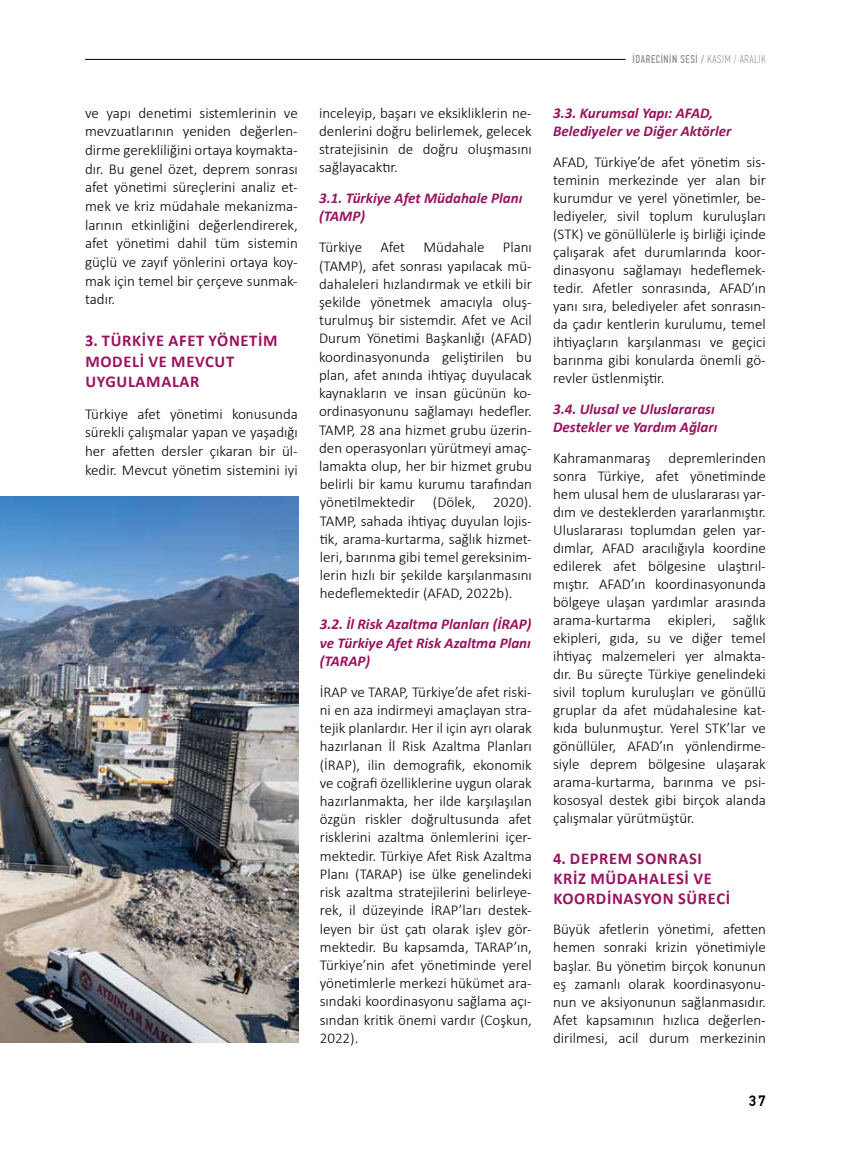
<style>
.page{position:relative;width:851px;height:1149px;background:#fff}
.page>*{position:absolute;margin:0;border:0;box-sizing:border-box;transform-origin:0 0}
.t1{font:700 16.5px "Calibri";letter-spacing:.04em;color:#991360}
.t2{font:300 15px/18.1px "Calibri";color:#000;text-align:justify}
.t3{font:italic 700 15px/18.1px "Calibri";color:#991360}
.t4{font:500 15px "PF Din Text Pro";color:#000}
.t5{font:11.25px "PF Din Text Comp Pro";letter-spacing:.055em;color:#808285}
.s1{font-weight:100}
</style>
<div class="page">
<hr style="left:85px;top:59px;width:540px;height:1px;background:#000">
<img style="left:0;top:496px;width:298px;height:546px">
<p class="t2" style="left:85px;top:103px;width:214px;line-height:18.6px">ve yapı denetimi sistemlerinin ve mevzuatlarının yeniden değerlen&shy;dirme gerekliliğini ortaya koymakta&shy;dır. Bu genel özet, deprem sonrası afet yönetimi süreçlerini analiz et&shy;mek ve kriz müdahale mekanizma&shy;larının etkinliğini değerlendirerek, afet yönetimi dahil tüm sistemin güçlü ve zayıf yönlerini ortaya koy&shy;mak için temel bir çerçeve sunmak&shy;tadır.</p>
<p class="t1" style="left:85px;top:329px;width:36px">3. TÜRKIYE</p>
<p class="t1" style="left:168px;top:329px;width:20px">AFET</p>
<p class="t1" style="left:208px;top:329px;width:20px">YÖNETIM</p>
<p class="t1" style="left:85px;top:349px;width:25px">MODELI</p>
<p class="t1" style="left:148px;top:349px;width:49px">VE MEVCUT</p>
<p class="t1" style="left:85px;top:370px;width:23px">UYGULAMALAR</p>
<p class="t2" style="left:85px;top:404px;width:214px;line-height:18.6px">Türkiye afet yönetimi konusunda sürekli çalışmalar yapan ve yaşadığı her afetten dersler çıkaran bir ül&shy;kedir. Mevcut yönetim sistemini iyi</p>
<p class="t2" style="left:319px;top:103px;width:214px">inceleyip, başarı ve eksikliklerin ne&shy;denlerini doğru belirlemek, gelecek stratejisinin de doğru oluşmasını sağlayacaktır.</p>
<p class="t3" style="left:319px;top:188px;width:205px">3.1. Türkiye Afet Müdahale Planı (TAMP)</p>
<p class="t2" style="left:319px;top:238px;width:214px">Türkiye Afet Müdahale Planı (TAMP), afet sonrası yapılacak mü&shy;dahaleleri hızlandırmak ve etkili bir şekilde yönetmek amacıyla oluş&shy;turulmuş bir sistemdir. Afet ve Acil Durum Yönetimi Başkanlığı (AFAD) koordinasyonunda geliştirilen bu plan, afet anında ihtiyaç duyulacak kaynakların ve insan gücünün ko&shy;ordinasyonunu sağlamayı hedefler.<br>TAMP, 28 ana hizmet grubu üzerin&shy;den operasyonları yürütmeyi amaç&shy;lamakta olup, her bir hizmet grubu belirli bir kamu kurumu tarafından yönetilmektedir (Dölek, 2020).<br>TAMP, sahada ihtiyaç duyulan lojis&shy;tik, arama-kurtarma, sağlık hizmet&shy;leri, barınma gibi temel gereksinim&shy;lerin hızlı bir şekilde karşılanmasını hedeflemektedir (AFAD, 2022b).</p>
<p class="t3" style="left:320px;top:614px;width:213px;text-align:justify">3.2. İl Risk Azaltma Planları (İRAP) ve Türkiye Afet Risk Azaltma Planı (TARAP)</p>
<p class="t2" style="left:320px;top:682px;width:213px">İRAP ve TARAP, Türkiye’de afet riski&shy;ni en aza indirmeyi amaçlayan stra&shy;tejik planlardır. Her il için ayrı olarak hazırlanan İl Risk Azaltma Planları (İRAP), ilin demografik, ekonomik ve coğrafi özelliklerine uygun olarak hazırlanmakta, her ilde karşılaşılan özgün riskler doğrultusunda afet risklerini azaltma önlemlerini içer&shy;mektedir. Türkiye Afet Risk Azaltma Planı (TARAP) ise ülke genelindeki risk azaltma stratejilerini belirleye&shy;rek, il düzeyinde İRAP’ları destek&shy;leyen bir üst çatı olarak işlev gör&shy;mektedir. Bu kapsamda, TARAP’ın, Türkiye’nin afet yönetiminde yerel yönetimlerle merkezi hükümet ara&shy;sındaki koordinasyonu sağlama açı&shy;sından kritik önemi vardır (Coşkun, 2022).</p>
<p class="t5" style="left:632px;top:53px;width:135px">İDARECİNİN SESİ / <span class="s1">KASIM / ARALIK</span></p>
<p class="t3" style="left:553px;top:103px;width:180px">3.3. Kurumsal Yapı: AFAD,<br>Belediyeler ve Diğer Aktörler</p>
<p class="t2" style="left:553px;top:152px;width:214px">AFAD, Türkiye’de afet yönetim sis&shy;teminin merkezinde yer alan bir kurumdur ve yerel yönetimler, be&shy;lediyeler, sivil toplum kuruluşları (STK) ve gönüllülerle iş birliği içinde çalışarak afet durumlarında koor&shy;dinasyonu sağlamayı hedeflemek&shy;tedir. Afetler sonrasında, AFAD’ın yanı sıra, belediyeler afet sonrasın&shy;da çadır kentlerin kurulumu, temel ihtiyaçların karşılanması ve geçici barınma gibi konularda önemli gö&shy;revler üstlenmiştir.</p>
<p class="t3" style="left:553px;top:399px;width:166px">3.4. Ulusal ve Uluslararası<br>Destekler ve Yardım Ağları</p>
<p class="t2" style="left:553px;top:448px;width:214px">Kahramanmaraş depremlerinden sonra Türkiye, afet yönetiminde hem ulusal hem de uluslararası yar&shy;dım ve desteklerden yararlanmıştır.<br>Uluslararası toplumdan gelen yar&shy;dımlar, AFAD aracılığıyla koordine edilerek afet bölgesine ulaştırıl&shy;mıştır. AFAD’ın koordinasyonunda bölgeye ulaşan yardımlar arasında arama-kurtarma ekipleri, sağlık ekipleri, gıda, su ve diğer temel ihtiyaç malzemeleri yer almakta&shy;dır. Bu süreçte Türkiye genelindeki sivil toplum kuruluşları ve gönüllü gruplar da afet müdahalesine kat&shy;kıda bulunmuştur. Yerel STK’lar ve gönüllüler, AFAD’ın yönlendirme&shy;siyle deprem bölgesine ulaşarak arama-kurtarma, barınma ve psi&shy;kososyal destek gibi birçok alanda çalışmalar yürütmüştür.</p>
<p class="t1" style="left:553px;top:846px;width:39px">4. DEPREM</p>
<p class="t1" style="left:636px;top:846px;width:19px">SONRASI</p>
<p class="t1" style="left:553px;top:866px;width:62px">KRIZ MÜDAHALESI</p>
<p class="t1" style="left:693px;top:866px;width:10px">VE</p>
<p class="t1" style="left:553px;top:886px;width:20px">KOORDINASYON</p>
<p class="t1" style="left:678px;top:886px;width:18px">SÜRECI</p>
<p class="t2" style="left:553px;top:920px;width:214px">Büyük afetlerin yönetimi, afetten hemen sonraki krizin yönetimiyle başlar. Bu yönetim birçok konunun eş zamanlı olarak koordinasyonu&shy;nun ve aksiyonunun sağlanmasıdır.<br>Afet kapsamının hızlıca değerlen&shy;dirilmesi, acil durum merkezinin</p>
<p class="t4" style="left:748px;top:1091px;width:19px">37</p>
</div>
